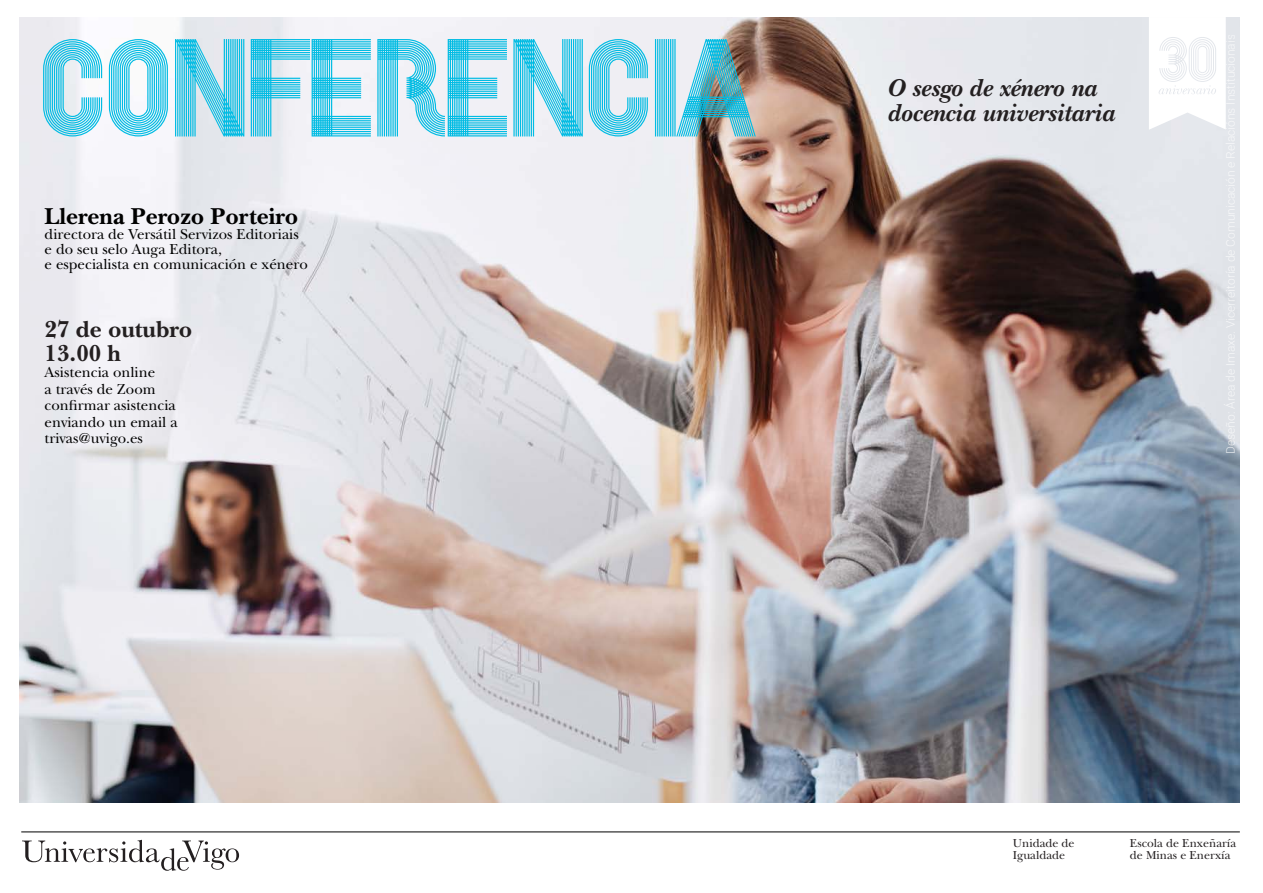
<style>
.page{position:relative;width:1263px;height:893px;background:#fff}
.page>*{position:absolute;margin:0;border:0;box-sizing:border-box;transform-origin:0 0}
.Estilo_de_párrafo_2{font:700 120px "Campus";letter-spacing:-.1em;color:#02bce3}
.t1{font:italic 700 25.5px "New Baskerville Std";color:#231f20}
.Estilo_de_párrafo_2-2{font:700 24px "New Baskerville Std";color:#000}
.Estilo_de_párrafo_2-3{font:700 24px "New Baskerville Std";color:#231f20}
.Estilo_de_párrafo_2-4{font:15px "New Baskerville Std";color:#000}
.t2{font:12px/12px "New Baskerville Std";color:#231f20}
</style>
<div class="page">
<hr style="left:21px;top:832px;width:1219px;height:1px;background:#000">
<svg style="left:22px;top:840px;width:217px;height:31px"></svg>
<img style="left:20px;top:18px;width:1219px;height:784px">
<svg style="left:1142px;top:17px;width:84px;height:116px"></svg>
<p class="Estilo_de_párrafo_2" style="left:34px;top:-8px;width:727px">CONFERENCIA</p>
<p class="Estilo_de_párrafo_2-2" style="left:45px;top:202px;width:255px">Llerena Perozo Porteiro</p>
<p class="Estilo_de_párrafo_2-4" style="left:45px;top:225px;width:256px">directora de Versátil Servizos Editoriais</p>
<p class="Estilo_de_párrafo_2-4" style="left:45px;top:240px;width:179px">e do seu selo Auga Editora,</p>
<p class="Estilo_de_párrafo_2-4" style="left:45px;top:255px;width:265px">e especialista en comunicación e xénero</p>
<p class="Estilo_de_párrafo_2-3" style="left:45px;top:315px;width:149px">27 de outubro</p>
<p class="Estilo_de_párrafo_2-3" style="left:45px;top:339px;width:78px">13.00 h</p>
<p class="Estilo_de_párrafo_2-4" style="left:45px;top:364px;width:112px">Asistencia online</p>
<p class="Estilo_de_párrafo_2-4" style="left:45px;top:380px;width:112px">a través de Zoom</p>
<p class="Estilo_de_párrafo_2-4" style="left:45px;top:397px;width:133px">confirmar asistencia</p>
<p class="Estilo_de_párrafo_2-4" style="left:45px;top:413px;width:134px">enviando un email a</p>
<p class="Estilo_de_párrafo_2-4" style="left:45px;top:430px;width:100px">trivas@uvigo.es</p>
<p class="t1" style="left:887px;top:73px;width:211px">O sesgo de xénero na</p>
<p class="t1" style="left:887px;top:98px;width:229px">docencia universitaria</p>
<p class="t2" style="left:1013px;top:837px;width:63px">Unidade de<br>Igualdade</p>
<p class="t2" style="left:1130px;top:837px;width:108px">Escola de Enxeñaría</p>
<p class="t2" style="left:1130px;top:849px;width:102px">de Minas e Enerxía</p>
</div>
